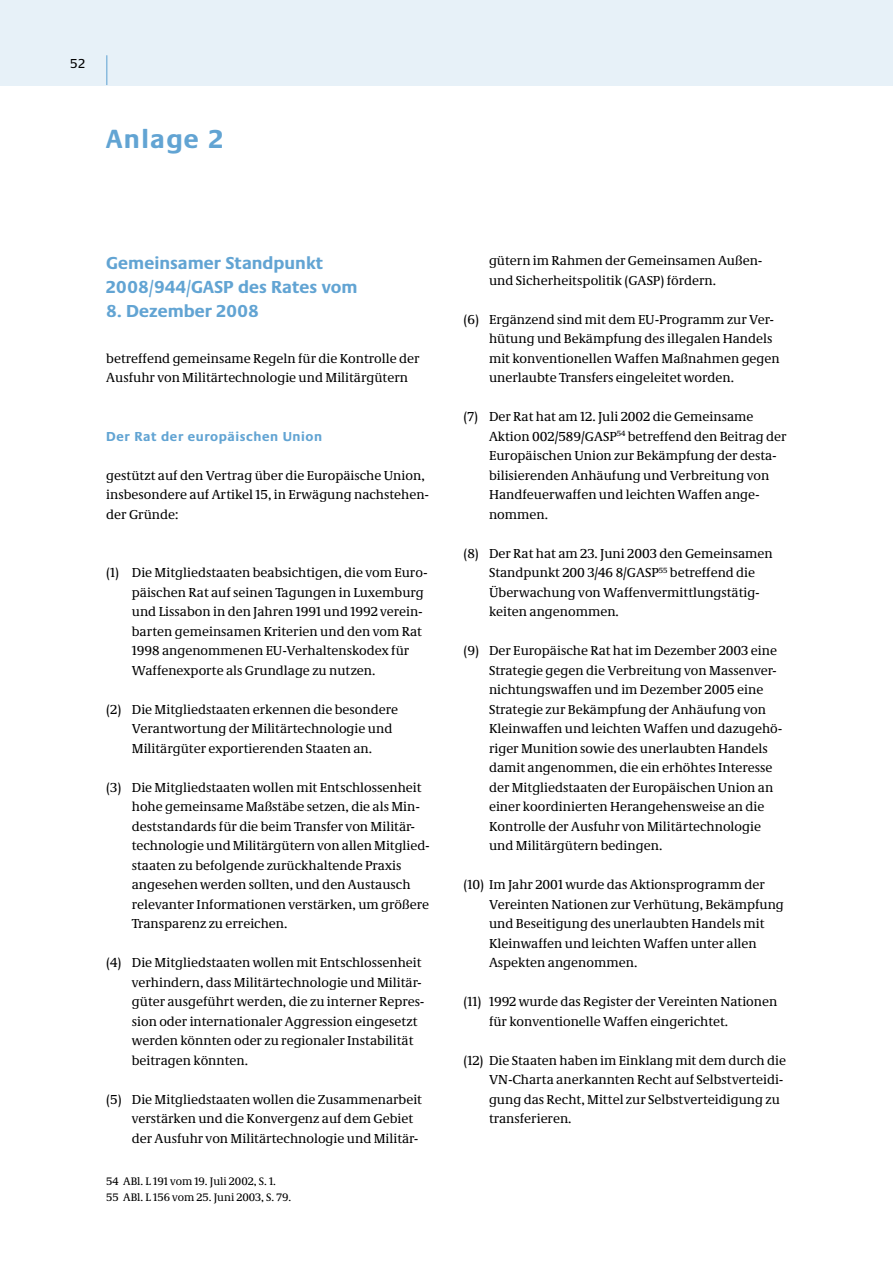
<style>
.page{position:relative;width:893px;height:1263px;background:#fff}
.page>*{position:absolute;margin:0;border:0;box-sizing:border-box;transform-origin:0 0}
.t1{font:700 27px "Neue Praxis";letter-spacing:.05em;color:#62a4d3}
.t2{font:700 18px/24px "Neue Praxis";color:#62a4d3}
.t3{font:13.5px/19.5px "Neue Demos";color:#000}
.t4{font:700 13.5px "Neue Praxis";letter-spacing:.04em;color:#62a4d3}
.t5{font:13.5px "Neue Praxis";color:#000}
.t6{font:11.25px/15.8px "Neue Demos";color:#000}
</style>
<div class="page">
<div style="left:0;top:0;width:893px;height:85px;background:#e7f1f8"></div>
<hr style="left:106px;top:55px;width:1px;height:30px;background:#62a4d3">
<p class="t5" style="left:70px;top:55px;width:16px">52</p>
<h1 class="t1" style="left:106px;top:122px;width:118px">Anlage 2</h1>
<h2 class="t2" style="left:106px;top:250px;width:253px">Gemeinsamer Standpunkt<br>2008/944/GASP des Rates vom</h2>
<h2 class="t2" style="left:106px;top:298px;width:154px">8. Dezember 2008</h2>
<p class="t3" style="left:106px;top:348px;width:315px">betreffend gemeinsame Regeln für die Kontrolle der<br>Ausfuhr von Militärtechnologie und Militärgütern</p>
<p class="t4" style="left:106px;top:428px;width:217px">Der Rat der europäischen Union</p>
<p class="t3" style="left:106px;top:465px;width:324px">gestützt auf den Vertrag über die Europäische Union, insbesondere auf Artikel 15, in Erwägung nachstehen&shy;der Gründe:</p>
<p class="t3" style="left:132px;top:563px;width:297px;text-indent:-26px">(1) Die Mitgliedstaaten beabsichtigen, die vom Euro&shy;päischen Rat auf seinen Tagungen in Luxemburg und Lissabon in den Jahren 1991 und 1992 verein&shy;barten gemeinsamen Kriterien und den vom Rat 1998 angenommenen EU-Verhaltenskodex für Waffenexporte als Grundlage zu nutzen.</p>
<p class="t3" style="left:132px;top:699px;width:268px;text-indent:-26px">(2) Die Mitgliedstaaten erkennen die besondere<br>Verantwortung der Militärtechnologie und<br>Militärgüter exportierenden Staaten an.</p>
<p class="t3" style="left:132px;top:777px;width:299px;text-indent:-26px">(3) Die Mitgliedstaaten wollen mit Entschlossenheit hohe gemeinsame Maßstäbe setzen, die als Min&shy;deststandards für die beim Transfer von Militär&shy;technologie und Militärgütern von allen Mitglied&shy;staaten zu befolgende zurückhaltende Praxis angesehen werden sollten, und den Austausch relevanter Informationen verstärken, um größere Transparenz zu erreichen.</p>
<p class="t3" style="left:132px;top:952px;width:294px;text-indent:-26px">(4) Die Mitgliedstaaten wollen mit Entschlossenheit verhindern, dass Militärtechnologie und Militär&shy;güter ausgeführt werden, die zu interner Repres&shy;sion oder internationaler Aggression eingesetzt werden könnten oder zu regionaler Instabilität beitragen könnten.</p>
<p class="t3" style="left:132px;top:1089px;width:292px;text-indent:-26px">(5) Die Mitgliedstaaten wollen die Zusammenarbeit verstärken und die Konvergenz auf dem Gebiet der Ausfuhr von Militärtechnologie und Militär-</p>
<p class="t6" style="left:106px;top:1173px;width:186px">54 ABl. L 191 vom 19. Juli 2002, S. 1.<br>55 ABl. L 156 vom 25. Juni 2003, S. 79.</p>
<p class="t3" style="left:489px;top:251px;width:275px">gütern im Rahmen der Gemeinsamen Außen&shy;und Sicherheitspolitik (GASP) fördern.</p>
<p class="t3" style="left:489px;top:309px;width:292px;text-indent:-26px">(6) Ergänzend sind mit dem EU-Programm zur Ver&shy;hütung und Bekämpfung des illegalen Handels mit konventionellen Waffen Maßnahmen gegen unerlaubte Transfers eingeleitet worden.</p>
<p class="t3" style="left:489px;top:407px;width:299px;text-indent:-26px">(7) Der Rat hat am 12. Juli 2002 die Gemeinsame Aktion 002/589/GASP<sup>54</sup> betreffend den Beitrag der Europäischen Union zur Bekämpfung der desta&shy;bilisierenden Anhäufung und Verbreitung von Handfeuerwaffen und leichten Waffen ange&shy;nommen.</p>
<p class="t3" style="left:489px;top:543px;width:285px;text-indent:-26px">(8) Der Rat hat am 23. Juni 2003 den Gemeinsamen Standpunkt 200 3/46 8/GASP<sup>55</sup> betreffend die Überwachung von Waffenvermittlungstätig&shy;keiten angenommen.</p>
<p class="t3" style="left:489px;top:641px;width:295px;text-indent:-26px">(9) Der Europäische Rat hat im Dezember 2003 eine Strategie gegen die Verbreitung von Massenver&shy;nichtungswaffen und im Dezember 2005 eine Strategie zur Bekämpfung der Anhäufung von Kleinwaffen und leichten Waffen und dazugehö&shy;riger Munition sowie des unerlaubten Handels damit angenommen, die ein erhöhtes Interesse der Mitgliedstaaten der Europäischen Union an einer koordinierten Herangehensweise an die Kontrolle der Ausfuhr von Militärtechnologie und Militärgütern bedingen.</p>
<p class="t3" style="left:489px;top:875px;width:296px;text-indent:-26px">(10) Im Jahr 2001 wurde das Aktionsprogramm der Vereinten Nationen zur Verhütung, Bekämpfung und Beseitigung des unerlaubten Handels mit Kleinwaffen und leichten Waffen unter allen Aspekten angenommen.</p>
<p class="t3" style="left:489px;top:992px;width:290px;text-indent:-26px">(11) 1992 wurde das Register der Vereinten Nationen für konventionelle Waffen eingerichtet.</p>
<p class="t3" style="left:489px;top:1050px;width:298px;text-indent:-26px">(12) Die Staaten haben im Einklang mit dem durch die VN-Charta anerkannten Recht auf Selbstverteidi&shy;gung das Recht, Mittel zur Selbstverteidigung zu transferieren.</p>
</div>
